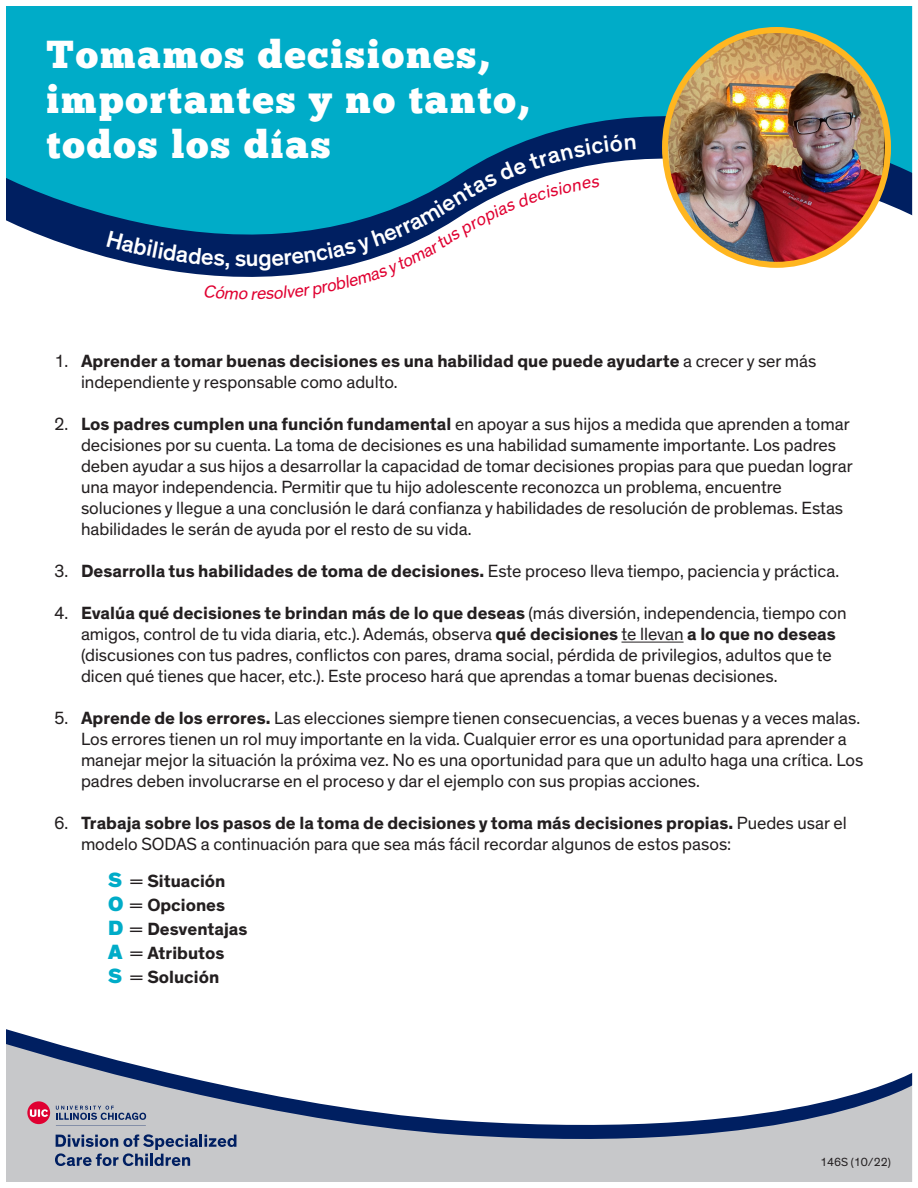
<style>
.page{position:relative;width:918px;height:1188px;background:#fff}
.page>*{position:absolute;margin:0;border:0;box-sizing:border-box;transform-origin:0 0}
.t1{font:39px/45px "Chunk Five";letter-spacing:.05em;color:#fff}
.t2{font:18px/21px "Theinhardt";color:#231f20}
.t3{font:700 18px/21px "Theinhardt";color:#231f20}
.t4{font:12px "Theinhardt";color:#231f20}
.s1{font-weight:400}
.s2{font-weight:700}
.s3{font-weight:900;font-size:21px;color:#00acc8}
</style>
<div class="page">
<svg style="left:7px;top:7px;width:904px;height:261px;background:#11a8c5"></svg>
<img style="left:665px;top:30px;width:223px;height:235px">
<div style="left:662px;top:27px;width:229px;height:241px;border:6px solid #ffb620;border-radius:50%"></div>
<svg style="left:7px;top:1041px;width:904px;height:140px"></svg>
<hr style="left:56px;top:1125px;width:90px;height:1px;background:#001f61">
<svg style="left:56px;top:1106px;width:90px;height:14px"></svg>
<svg style="left:27px;top:1101px;width:23px;height:23px"></svg>
<svg style="left:55px;top:1134px;width:181px;height:32px;background:#8d97ab"></svg>
<hr style="left:621px;top:642px;width:63px;height:1px;background:#231f20">
<svg style="left:106px;top:134px;width:530px;height:143px"></svg>
<p class="t1" style="left:46px;top:32px;width:483px">Tomamos decisiones, importantes y no tanto, todos los días</p>
<p class="t3" style="left:81px;top:351px;width:737px;text-indent:-27px"><span class="s1">1.</span> Aprender a tomar buenas decisiones es una habilidad que puede ayudarte <span class="s1">a crecer y ser más independiente y responsable como adulto.</span></p>
<p class="t2" style="left:81px;top:414px;width:774px;text-indent:-27px">2. <span class="s2">Los padres cumplen una función fundamental</span> en apoyar a sus hijos a medida que aprenden a tomar decisiones por su cuenta. La toma de decisiones es una habilidad sumamente importante. Los padres deben ayudar a sus hijos a desarrollar la capacidad de tomar decisiones propias para que puedan lograr una mayor independencia. Permitir que tu hijo adolescente reconozca un problema, encuentre soluciones y llegue a una conclusión le dará confianza y habilidades de resolución de problemas. Estas habilidades le serán de ayuda por el resto de su vida.</p>
<p class="t2" style="left:54px;top:561px;width:787px">3. <span class="s2">Desarrolla tus habilidades de toma de decisiones.</span> Este proceso lleva tiempo, paciencia y práctica.</p>
<p class="t2" style="left:81px;top:603px;width:767px;text-indent:-27px">4. <span class="s2">Evalúa qué decisiones te brindan más de lo que deseas</span> (más diversión, independencia, tiempo con amigos, control de tu vida diaria, etc.). Además, observa <span class="s2">qué decisiones</span> te llevan <span class="s2">a lo que no deseas </span>(discusiones con tus padres, conflictos con pares, drama social, pérdida de privilegios, adultos que te dicen qué tienes que hacer, etc.). Este proceso hará que aprendas a tomar buenas decisiones.</p>
<p class="t2" style="left:81px;top:708px;width:784px;text-indent:-27px">5. <span class="s2">Aprende de los errores.</span> Las elecciones siempre tienen consecuencias, a veces buenas y a veces malas.<br>Los errores tienen un rol muy importante en la vida. Cualquier error es una oportunidad para aprender a manejar mejor la situación la próxima vez. No es una oportunidad para que un adulto haga una crítica. Los padres deben involucrarse en el proceso y dar el ejemplo con sus propias acciones.</p>
<p class="t2" style="left:81px;top:813px;width:767px;text-indent:-27px">6. <span class="s2">Trabaja sobre los pasos de la toma de decisiones y toma más decisiones propias.</span> Puedes usar el modelo SODAS a continuación para que sea más fácil recordar algunos de estos pasos:</p>
<p class="t3" style="left:108px;top:871px;width:119px"><span class="s3">S</span> <span class="s1">=</span> Situación</p>
<p class="t3" style="left:108px;top:895px;width:119px"><span class="s3">O</span> <span class="s1">=</span> Opciones</p>
<p class="t3" style="left:108px;top:919px;width:141px"><span class="s3">D</span> <span class="s1">=</span> Desventajas</p>
<p class="t3" style="left:108px;top:943px;width:118px"><span class="s3">A</span> <span class="s1">=</span> Atributos</p>
<p class="t3" style="left:108px;top:967px;width:113px"><span class="s3">S</span> <span class="s1">=</span> Solución</p>
<p class="t4" style="left:820px;top:1155px;width:72px">146S (10/22)</p>
</div>
